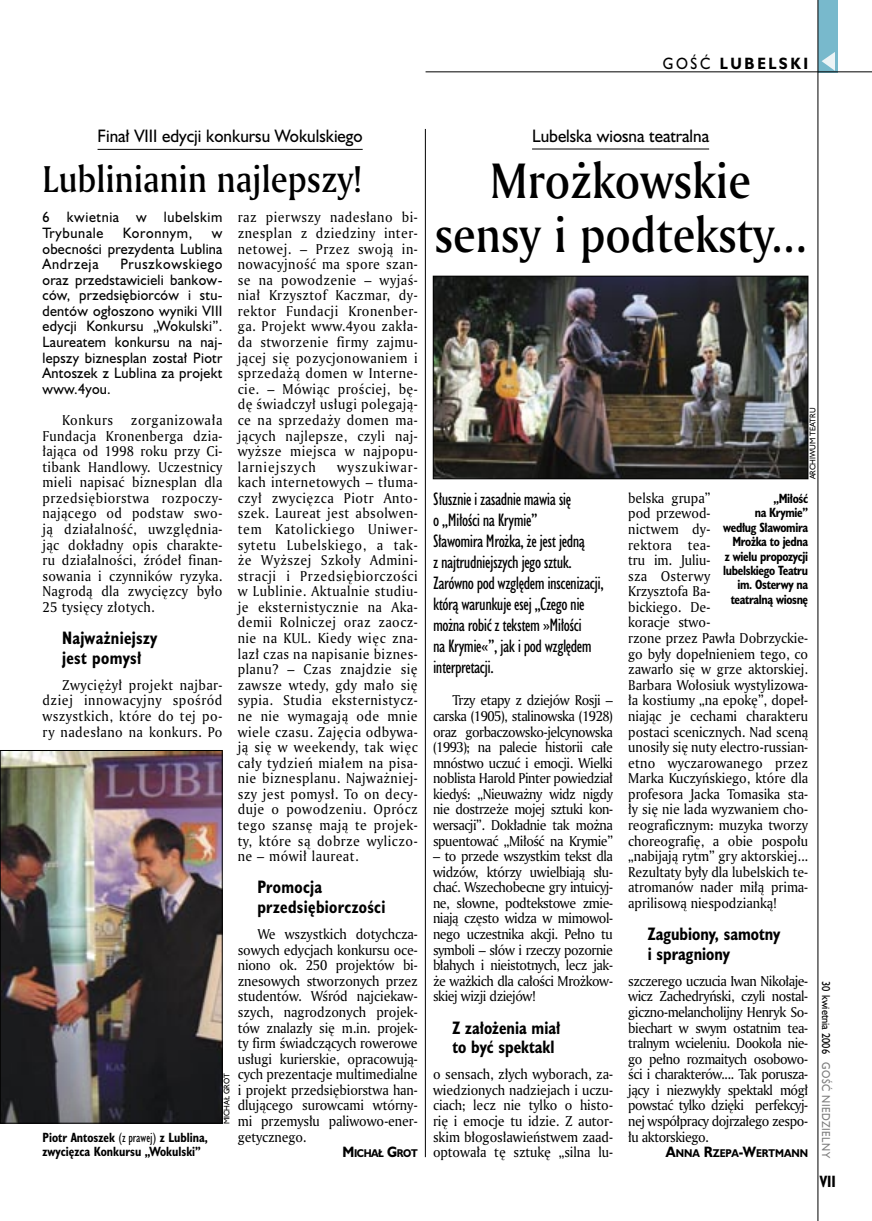
<style>
.page{position:relative;width:872px;height:1221px;background:#fff}
.page>*{position:absolute;margin:0;border:0;box-sizing:border-box;transform-origin:0 0}
._05a_tytyl_AmMd_32_pt{font:48px/54px "Amerigo Md PL";color:#000;text-align:center;scale:.9 1}
._05-9_tytyl_AmMd_24_pt{font:36px "Amerigo Md PL";color:#000;scale:.9 1}
._06-4_lead_lokal_HuCn_11_pt{font:16.5px/21px "Humanst 521 Cn PL";letter-spacing:-.03em;color:#000}
._04-3_nadtytul_lokal{font:16.5px "Humanst 521 PL";color:#000;scale:.94 1}
._04_srodtytul_HuCB_11_pt{font:700 16.5px/19.5px "Humanst 521 Cn PL";color:#000;scale:.94 1}
._04_srodtytul_HuCB_11_pt-2{font:700 16.5px/19.5px "Humanst 521 Cn PL";letter-spacing:.02em;color:#000;scale:.94 1}
._15b_temat_prawo{font:700 15px "Humanst 521 PL";letter-spacing:.2em;color:#000;scale:.9 1}
._17_pagina_prawa{font:700 15px "Humanst 521 Cn PL";color:#000;scale:.94 1}
._01_body_tekst{font:13.8px/15.6px "Amerigo PL";letter-spacing:-.005em;color:#000;text-align:justify;scale:.94 1}
._06-5_lead_lokal_maly_Hu_9_pt{font:13.8px/15.6px "Humanst 521 PL";letter-spacing:.02em;color:#000;text-align:justify;scale:.94 1}
._06-5_lead_lokal_maly_Hu_9_pt-2{font:13.8px/15.6px "Humanst 521 PL";letter-spacing:.045em;color:#000;scale:.94 1}
._06-5_lead_lokal_maly_Hu_9_pt-3{font:13.8px "Humanst 521 PL";letter-spacing:.05em;color:#000;scale:.94 1}
._01_body_tekst-2{font:13.8px "Amerigo PL";letter-spacing:.05em;color:#000;scale:.94 1}
._09_podpis_zdjecia_HuCnB{font:700 12.3px/14.4px "Humanst 521 Cn PL";letter-spacing:-.03em;color:#000;text-align:right;scale:.94 1}
._09_podpis_zdjecia_HuCnB-2{font:700 12.3px/14.4px "Humanst 521 Cn PL";color:#000;scale:.94 1}
._19a_data_prawa_GOSC{font:10.5px "Humanst 521 PL";letter-spacing:.05em;color:#7c7c7c;scale:.9 1}
._19_data_prawa{font:10.5px "Humanst 521 PL";color:#000;scale:.9 1}
._01_body_tekst-3{font:700 10.35px "Humanst 521 PL";color:#000;scale:.9 1}
._01_body_tekst-4{font:700 10.35px "Humanst 521 PL";letter-spacing:-.04em;color:#000;scale:.9 1}
._09a_autor_zdjecia_Hu_5_pt{font:7.5px "Humanst 521 PL";color:#000;scale:.94 1}
.s1{font-weight:400}
.s2{font-size:13.8px}
</style>
<div class="page">
<div style="left:818px;top:0;width:19px;height:72px;background:#78b9cc"></div>
<hr style="left:817px;top:0;width:1px;height:1220px;background:#000">
<svg style="left:821px;top:52px;width:14px;height:19px"></svg>
<hr style="left:425px;top:72px;width:447px;height:1px;background:#000">
<hr style="left:98px;top:149px;width:265px;height:1px;background:#000">
<img style="left:435px;top:278px;width:371px;height:199px">
<div style="left:433px;top:276px;width:375px;height:203px;border:1px solid #000"></div>
<hr style="left:532px;top:149px;width:177px;height:1px;background:#000">
<hr style="left:425px;top:129px;width:1px;height:1027px;background:#000">
<img style="left:2px;top:752px;width:218px;height:369px">
<div style="left:0;top:750px;width:222px;height:373px;border:1px solid #000"></div>
<p class="_15b_temat_prawo" style="left:663px;top:53px;width:163px"><span class="s1">GOŚĆ</span> LUBELSKI</p>
<p class="_04-3_nadtytul_lokal" style="left:98px;top:125px;width:283px">Finał VIII edycji konkursu Wokulskiego</p>
<p class="_05-9_tytyl_AmMd_24_pt" style="left:43px;top:154px;width:356px">Lublinianin najlepszy!</p>
<p class="_01_body_tekst" style="left:238px;top:209px;width:193px">raz pierwszy nadesłano bi&shy;znesplan z dziedziny inter&shy;netowej. – Przez swoją in&shy;nowacyjność ma spore szan&shy;se na powodzenie – wyjaś&shy;niał Krzysztof Kaczmar, dy&shy;rektor Fundacji Kronenber&shy;ga. Projekt www.4you zakła&shy;da stworzenie firmy zajmu&shy;jącej się pozycjonowaniem i sprzedażą domen w Interne&shy;cie. – Mówiąc prościej, bę&shy;dę świadczył usługi polegają&shy;ce na sprzedaży domen ma&shy;jących najlepsze, czyli naj&shy;wyższe miejsca w najpopu&shy;larniejszych</p>
<p class="_06-5_lead_lokal_maly_Hu_9_pt-2" style="left:43px;top:209px;width:193px">6 kwietnia w lubelskim<br>Trybunale</p>
<p class="_06-5_lead_lokal_maly_Hu_9_pt-3" style="left:123px;top:223px;width:75px">Koronnym,</p>
<p class="_06-5_lead_lokal_maly_Hu_9_pt" style="left:43px;top:225px;width:193px;text-indent:169px">w obecności prezydenta Lublina Andrzeja</p>
<p class="_06-5_lead_lokal_maly_Hu_9_pt" style="left:43px;top:256px;width:193px;text-indent:78px">Pruszkowskiego oraz przedstawicieli bankow&shy;ców, przedsiębiorców i stu&shy;dentów ogłoszono wyniki VIII edycji Konkursu „Wokulski”.<br>Laureatem konkursu na naj&shy;lepszy biznesplan został Piotr Antoszek z Lublina za projekt www.4you.</p>
<p class="_01_body_tekst-2" style="left:62px;top:411px;width:56px">Konkurs</p>
<p class="_01_body_tekst" style="left:43px;top:412px;width:193px;text-indent:88px">zorganizowała Fundacja Kronenberga dzia&shy;łająca od 1998 roku przy Ci&shy;tibank Handlowy. Uczestnicy mieli napisać biznesplan dla przedsiębiorstwa rozpoczy&shy;nającego od podstaw swo&shy;ją działalność, uwzględnia&shy;jąc dokładny opis charakte&shy;ru działalności, źródeł finan&shy;sowania i czynników ryzyka.<br>Nagrodą dla zwycięzcy było 25 tysięcy złotych.</p>
<p class="_04_srodtytul_HuCB_11_pt-2" style="left:62px;top:627px;width:103px">Najważniejszy jest pomysł</p>
<p class="_01_body_tekst" style="left:43px;top:676px;width:193px;text-indent:20px">Zwyciężył projekt najbar&shy;dziej innowacyjny spośród wszystkich, które do tej po&shy;ry nadesłano na konkurs. Po</p>
<p class="_01_body_tekst" style="left:238px;top:458px;width:193px;text-indent:99px">wyszukiwar&shy;kach internetowych – tłuma&shy;czył zwycięzca Piotr Anto&shy;szek. Laureat jest absolwen&shy;tem Katolickiego Uniwer&shy;sytetu Lubelskiego, a tak&shy;że Wyższej Szkoły Admini&shy;stracji i Przedsiębiorczości w Lublinie. Aktualnie studiu&shy;je eksternistycznie na Aka&shy;demii Rolniczej oraz zaocz&shy;nie na KUL. Kiedy więc zna&shy;lazł czas na napisanie biznes&shy;planu? – Czas znajdzie się zawsze wtedy, gdy mało się sypia. Studia eksternistycz&shy;ne nie wymagają ode mnie wiele czasu. Zajęcia odbywa&shy;ją się w weekendy, tak więc cały tydzień miałem na pisa&shy;nie biznesplanu. Najważniej&shy;szy jest pomysł. To on decy&shy;duje o powodzeniu. Oprócz tego szansę mają te projek&shy;ty, które są dobrze wyliczo&shy;ne – mówił laureat.</p>
<p class="_04_srodtytul_HuCB_11_pt-2" style="left:257px;top:877px;width:138px">Promocja przedsiębiorczości</p>
<p class="_01_body_tekst" style="left:238px;top:925px;width:193px;text-indent:20px">We wszystkich dotychcza&shy;sowych edycjach konkursu oce&shy;niono ok. 250 projektów bi&shy;znesowych stworzonych przez studentów. Wśród najciekaw&shy;szych, nagrodzonych projek&shy;tów znalazły się m.in. projek&shy;ty firm świadczących rowerowe usługi kurierskie, opracowują&shy;cych prezentacje multimedialne i projekt przedsiębiorstwa han&shy;dlującego surowcami wtórny&shy;mi przemysłu paliwowo-ener&shy;getycznego.</p>
<p class="_01_body_tekst-4" style="left:342px;top:1146px;width:85px"><span class="s2">M</span>ICHAŁ <span class="s2">G</span>ROT</p>
<p class="_09a_autor_zdjecia_Hu_5_pt" style="left:222px;top:1124px;width:56px;rotate:-90deg">MICHAŁ GROT</p>
<p class="_09_podpis_zdjecia_HuCnB-2" style="left:43px;top:1129px;width:177px">Piotr Antoszek <span class="s1">(z prawej)</span> z Lublina, zwycięzca Konkursu „Wokulski”</p>
<p class="_04-3_nadtytul_lokal" style="left:532px;top:124px;width:190px">Lubelska wiosna teatralna</p>
<p class="_05a_tytyl_AmMd_32_pt" style="left:434px;top:152px;width:415px">Mrożkowskie sensy i podteksty...</p>
<p class="_06-4_lead_lokal_HuCn_11_pt" style="left:433px;top:488px;width:172px">Słusznie i zasadnie mawia się<br>o „Miłości na Krymie”<br>Sławomira Mrożka, że jest jedną<br>z najtrudniejszych jego sztuk.<br>Zarówno pod względem inscenizacji, którą warunkuje esej „Czego nie można robić z tekstem »Miłości<br>na Krymie«”, jak i pod względem interpretacji.</p>
<p class="_01_body_tekst" style="left:433px;top:692px;width:193px;text-indent:20px">Trzy etapy z dziejów Rosji – carska (1905), stalinowska (1928) oraz gorbaczowsko-jelcynowska (1993); na palecie historii całe mnóstwo uczuć i emocji. Wielki noblista Harold Pinter powiedział kiedyś: „Nieuważny widz nigdy nie dostrzeże mojej sztuki kon&shy;wersacji”. Dokładnie tak można spuentować „Miłość na Krymie”</p>
<p class="_01_body_tekst" style="left:433px;top:848px;width:193px">– to przede wszystkim tekst dla widzów, którzy uwielbiają słu&shy;chać. Wszechobecne gry intuicyj&shy;ne, słowne, podtekstowe zmie&shy;niają często widza w mimowol&shy;nego uczestnika akcji. Pełno tu symboli – słów i rzeczy pozornie błahych i nieistotnych, lecz jak&shy;że ważkich dla całości Mrożkow&shy;skiej wizji dziejów!</p>
<p class="_04_srodtytul_HuCB_11_pt" style="left:452px;top:1017px;width:116px">Z założenia miał to być spektakl</p>
<p class="_01_body_tekst" style="left:433px;top:1066px;width:193px">o sensach, złych wyborach, za&shy;wiedzionych nadziejach i uczu&shy;ciach; lecz nie tylko o histo&shy;rię i emocje tu idzie. Z autor&shy;skim błogosławieństwem zaad&shy;optowała tę sztukę „silna lu-</p>
<p class="_09a_autor_zdjecia_Hu_5_pt" style="left:807px;top:479px;width:78px;rotate:-90deg">ARCHIWUM TEATRU</p>
<p class="_01_body_tekst" style="left:628px;top:489px;width:193px;text-align:left">belska grupa”<br>pod przewod-<br>nictwem dy-<br>rektora tea-<br>tru im. Juliu-<br>sza Osterwy<br>Krzysztofa Ba-<br>bickiego. De-<br>koracje stwo-<br>rzone przez Pawła Dobrzyckie&shy;go były dopełnieniem tego, co zawarło się w grze aktorskiej.<br>Barbara Wołosiuk wystylizowa&shy;ła kostiumy „na epokę”, dopeł&shy;niając je cechami charakteru postaci scenicznych. Nad sceną unosiły się nuty electro-russian&shy;etno wyczarowanego przez<br>Marka Kuczyńskiego, które dla profesora Jacka Tomasika sta&shy;ły się nie lada wyzwaniem cho&shy;reograficznym: muzyka tworzy choreografię, a obie pospołu „nabijają rytm” gry aktorskiej...<br>Rezultaty były dla lubelskich te&shy;atromanów nader miłą prima&shy;aprilisową niespodzianką!</p>
<p class="_04_srodtytul_HuCB_11_pt" style="left:648px;top:923px;width:142px">Zagubiony, samotny i spragniony</p>
<p class="_01_body_tekst" style="left:628px;top:972px;width:193px">szczerego uczucia Iwan Nikołaje&shy;wicz Zachedryński, czyli nostal&shy;giczno-melancholijny Henryk So&shy;biechart w swym ostatnim tea&shy;tralnym wcieleniu. Dookoła nie&shy;go pełno rozmaitych osobowo&shy;ści i charakterów.... Tak porusza&shy;jący i niezwykły spektakl mógł powstać tylko dzięki perfekcyj&shy;nej współpracy dojrzałego zespo&shy;łu aktorskiego.</p>
<p class="_01_body_tekst-3" style="left:666px;top:1146px;width:160px"><span class="s2">A</span>NNA <span class="s2">R</span>ZEPA<span class="s2">-W</span>ERTMANN</p>
<p class="_09_podpis_zdjecia_HuCnB" style="left:723px;top:491px;width:92px">„Miłość<br>na Krymie” według Sławomira<br>Mrożka to jedna<br>z wielu propozycji lubelskiego Teatru im. Osterwy na teatralną wiosnę</p>
<p class="_19_data_prawa" style="left:833px;top:981px;width:82px;rotate:90deg">30 kwietnia 2006</p>
<p class="_19a_data_prawa_GOSC" style="left:833px;top:1062px;width:108px;rotate:90deg">GOŚĆ NIEDZIELNY</p>
<p class="_17_pagina_prawa" style="left:819px;top:1171px;width:19px">VII</p>
</div>
